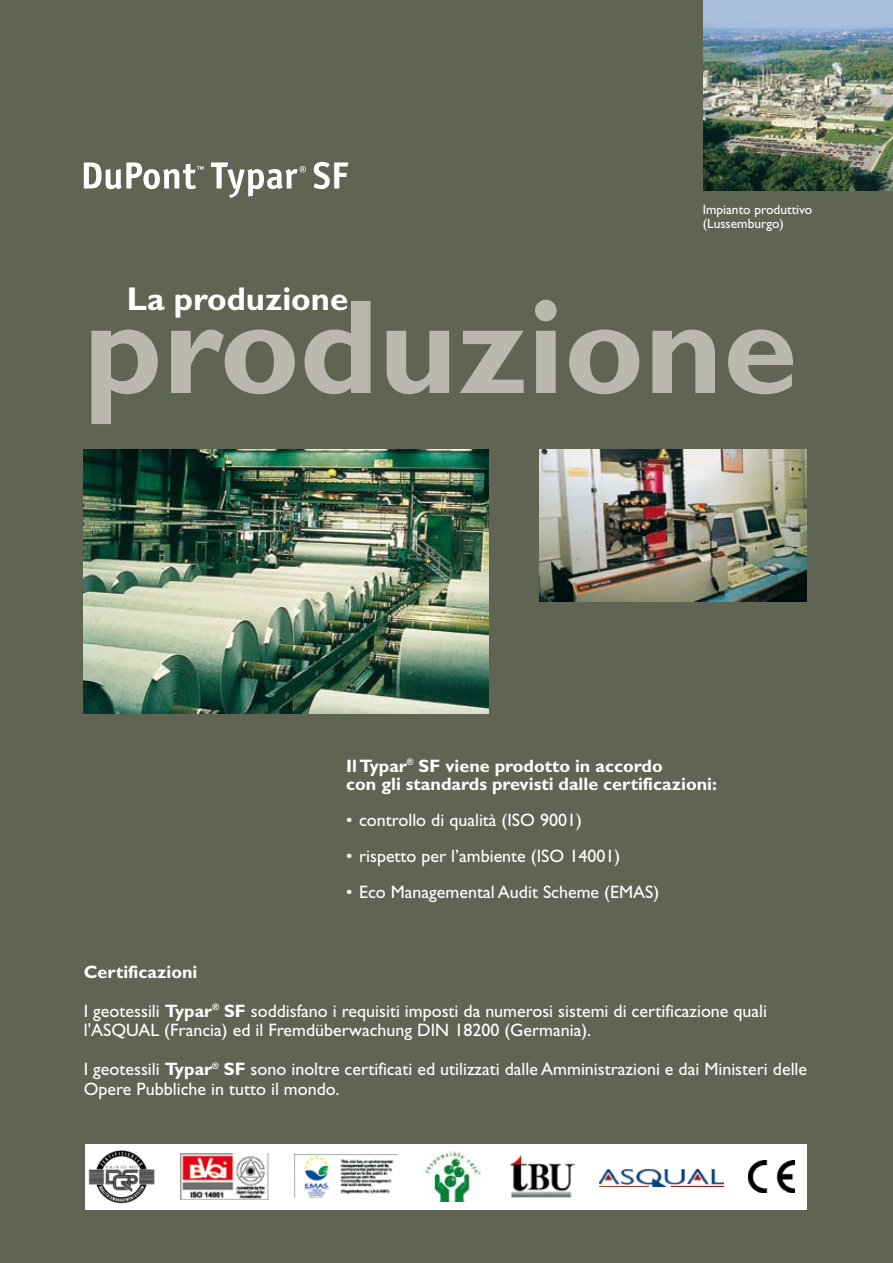
<style>
.page{position:relative;width:893px;height:1263px;background:#5f6453}
.page>*{position:absolute;margin:0;border:0;box-sizing:border-box;transform-origin:0 0}
.t1{font:700 135px "Gill Sans";color:#bab8af}
.t2{font:700 33px "Gill Sans";color:#fff}
.t3{font:18px/39px "Gill Sans";color:#fff}
.t4{font:700 18px/18px "Gill Sans";color:#fff}
.t5{font:13.5px/13.5px "Gill Sans";color:#fff}
.s1{font-weight:700}
</style>
<div class="page">
<img style="left:703px;top:0;width:190px;height:190px">
<img style="left:84px;top:450px;width:404px;height:264px">
<img style="left:539px;top:450px;width:268px;height:151px">
<div style="left:85px;top:1144px;width:722px;height:65px;background:#fff"></div>
<img style="left:88px;top:1150px;width:67px;height:54px">
<img style="left:181px;top:1153px;width:88px;height:46px">
<img style="left:294px;top:1155px;width:103px;height:43px">
<img style="left:423px;top:1151px;width:58px;height:50px">
<img style="left:510px;top:1155px;width:64px;height:43px">
<img style="left:749px;top:1160px;width:46px;height:32px">
<img style="left:600px;top:1168px;width:123px;height:19px">
<svg style="left:84px;top:162px;width:120px;height:27px"></svg>
<svg style="left:211px;top:162px;width:95px;height:36px"></svg>
<svg style="left:314px;top:162px;width:34px;height:27px"></svg>
<p class="t5" style="left:703px;top:203px;width:111px">Impianto produttivo (Lussemburgo)</p>
<h2 class="t2" style="left:127px;top:280px;width:223px">La produzione</h2>
<h1 class="t1" style="left:84px;top:268px;width:715px">produzione</h1>
<p class="t4" style="left:346px;top:756px;width:372px">Il Typar<sup>®</sup> SF viene prodotto in accordo<br>con gli standards previsti dalle certificazioni:</p>
<p class="t3" style="left:346px;top:800px;width:237px">• controllo di qualità (ISO 9001)</p>
<p class="t3" style="left:346px;top:836px;width:275px">• rispetto per l’ambiente (ISO 14001)</p>
<p class="t3" style="left:346px;top:872px;width:314px">• Eco Managemental Audit Scheme (EMAS)</p>
<p class="t3" style="left:84px;top:952px;width:685px"><span class="s1">Certificazioni<br></span>I geotessili <span class="s1">Typar</span><sup>®</sup> <span class="s1">SF</span> soddisfano i requisiti imposti da numerosi sistemi di certificazione quali</p>
<p class="t3" style="left:84px;top:1011px;width:725px">l'ASQUAL (Francia) ed il Fremdüberwachung DIN 18200 (Germania).<br>I geotessili <span class="s1">Typar</span><sup>®</sup> <span class="s1">SF</span> sono inoltre certificati ed utilizzati dalle Amministrazioni e dai Ministeri delle</p>
<p class="t3" style="left:84px;top:1069px;width:257px">Opere Pubbliche in tutto il mondo.</p>
</div>
